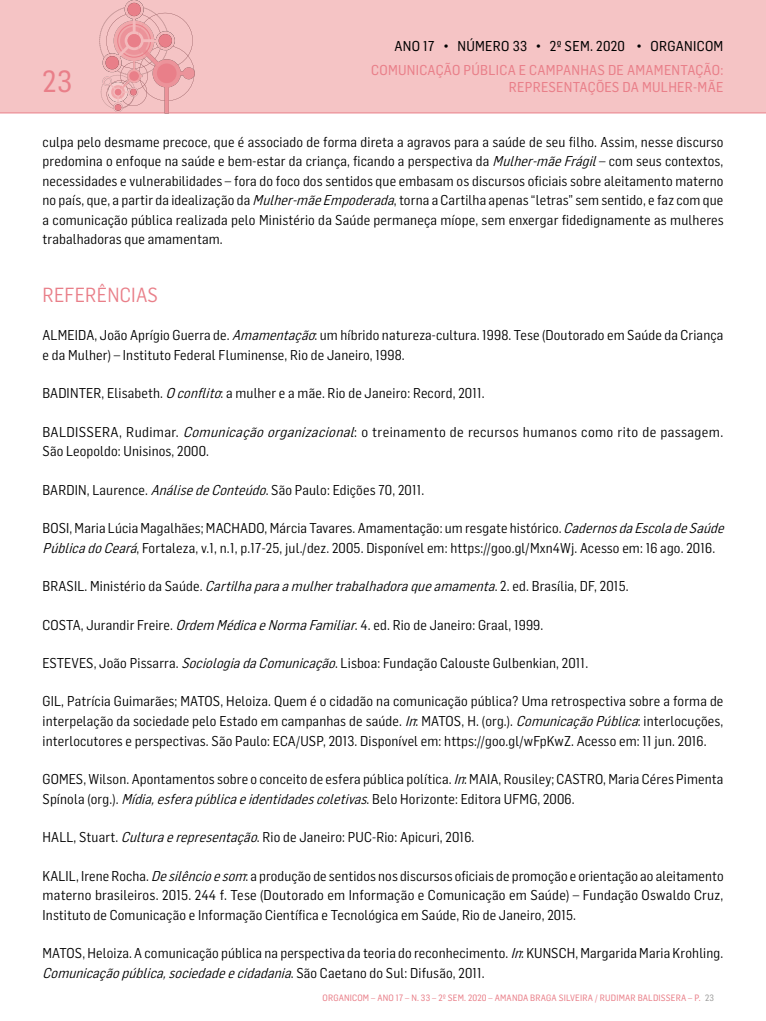
<style>
.page{position:relative;width:766px;height:1021px;background:#fff}
.page>*{position:absolute;margin:0;border:0;box-sizing:border-box;transform-origin:0 0}
.t1{font:30px "Flama Semicondensed Basic";color:#e97f89}
.t2{font:20px "Flama Semicondensed";letter-spacing:.01em;color:#e97f89}
.t3{font:14px/19.6px "Flama Semicondensed";letter-spacing:.01em;color:#000}
.t4{font:14px "Flama Semicondensed Basic";letter-spacing:.02em;color:#e97f89}
.t5{font:14px "Flama Semicondensed Basic";letter-spacing:.02em;color:#000}
.t6{font:9px "Flama Semicondensed Basic";letter-spacing:.02em;color:#e97f89}
.s1{font-style:italic}
.s2{color:#9d9d9c}
</style>
<div class="page">
<div style="left:0;top:0;width:765px;height:113px;background:#f5c4c5"></div>
<svg style="left:99px;top:0;width:96px;height:113px;background:#edb1b4"></svg>
<p class="t5" style="left:394px;top:37px;width:330px">ANO 17 • NÚMERO 33 • 2º SEM. 2020 • ORGANICOM</p>
<p class="t4" style="left:371px;top:61px;width:353px">COMUNICAÇÃO PÚBLICA E CAMPANHAS DE AMAMENTAÇÃO:</p>
<h1 class="t1" style="left:43px;top:62px;width:31px">23</h1>
<p class="t4" style="left:508px;top:78px;width:216px">REPRESENTAÇÕES DA MULHER-MÃE</p>
<p class="t3" style="left:43px;top:131px;width:682px;text-align:justify">culpa pelo desmame precoce, que é associado de forma direta a agravos para a saúde de seu filho. Assim, nesse discurso predomina o enfoque na saúde e bem-estar da criança, ficando a perspectiva da <span class="s1">Mulher-mãeFrágil</span>– com seus contextos, necessidades e vulnerabilidades – fora do foco dos sentidos que embasam os discursos oficiais sobre aleitamento materno no país, que, a partir da idealização da <span class="s1">Mulher-mãeEmpoderada</span>, torna a Cartilha apenas “letras” sem sentido, e faz com que a comunicação pública realizada pelo Ministério da Saúde permaneça míope, sem enxergar fidedignamente as mulheres trabalhadoras que amamentam.</p>
<h2 class="t2" style="left:43px;top:282px;width:117px">REFERÊNCIAS</h2>
<p class="t3" style="left:43px;top:325px;width:682px">ALMEIDA, João Aprígio Guerra de. <span class="s1">Amamentação</span>: um híbrido natureza-cultura. 1998. Tese (Doutorado em Saúde da Criança e da Mulher) – Instituto Federal Fluminense, Rio de Janeiro, 1998.</p>
<p class="t3" style="left:43px;top:383px;width:443px">BADINTER, Elisabeth. <span class="s1">O conflito</span>: a mulher e a mãe. Rio de Janeiro: Record, 2011.</p>
<p class="t3" style="left:43px;top:421px;width:682px">BALDISSERA, Rudimar. <span class="s1">Comunicaçãoorganizacional</span>: o treinamento de recursos humanos como rito de passagem.<br>São Leopoldo: Unisinos, 2000.</p>
<p class="t3" style="left:43px;top:479px;width:383px">BARDIN, Laurence. <span class="s1">AnálisedeConteúdo</span>. São Paulo: Edições 70, 2011.</p>
<p class="t3" style="left:43px;top:517px;width:686px">BOSI, Maria Lúcia Magalhães; MACHADO, Márcia Tavares. Amamentação: um resgate histórico. <span class="s1">CadernosdaEscoladeSaúde<br>PúblicadoCeará</span>, Fortaleza, v. 1, n. 1, p. 17-25, jul./dez. 2005. Disponível em: https://goo.gl/Mxn4Wj. Acesso em: 16 ago. 2016.</p>
<p class="t3" style="left:43px;top:575px;width:587px">BRASIL. Ministério da Saúde. <span class="s1">Cartilhaparaamulhertrabalhadoraqueamamenta</span>. 2. ed. Brasília, DF, 2015.</p>
<p class="t3" style="left:43px;top:614px;width:502px">COSTA, Jurandir Freire. <span class="s1">Ordem MédicaeNormaFamiliar</span>. 4. ed. Rio de Janeiro: Graal, 1999.</p>
<p class="t3" style="left:43px;top:652px;width:547px">ESTEVES, João Pissarra. <span class="s1">SociologiadaComunicação</span>. Lisboa: Fundação Calouste Gulbenkian, 2011.</p>
<p class="t3" style="left:43px;top:691px;width:682px;text-align:justify">GIL, Patrícia Guimarães; MATOS, Heloiza. Quem é o cidadão na comunicação pública? Uma retrospectiva sobre a forma de interpelação da sociedade pelo Estado em campanhas de saúde. <span class="s1">In</span>: MATOS, H. (org.). <span class="s1">ComunicaçãoPública</span>: interlocuções, interlocutores e perspectivas. São Paulo: ECA/USP, 2013. Disponível em: https://goo.gl/wFpKwZ. Acesso em: 11 jun. 2016.</p>
<p class="t3" style="left:43px;top:768px;width:682px">GOMES, Wilson. Apontamentos sobre o conceito de esfera pública política. <span class="s1">In</span>: MAIA, Rousiley; CASTRO, Maria Céres Pimenta<br>Spínola (org.). <span class="s1">Mídia,esferapúblicaeidentidadescoletivas</span>. Belo Horizonte: Editora UFMG, 2006.</p>
<p class="t3" style="left:43px;top:826px;width:433px">HALL, Stuart. <span class="s1">Culturaerepresentação</span>. Rio de Janeiro: PUC-Rio: Apicuri, 2016.</p>
<p class="t3" style="left:43px;top:865px;width:682px;text-align:justify">KALIL, Irene Rocha. <span class="s1">Desilêncioesom</span>: a produção de sentidos nos discursos oficiais de promoção e orientação ao aleitamento materno brasileiros. 2015. 244 f. Tese (Doutorado em Informação e Comunicação em Saúde) – Fundação Oswaldo Cruz, Instituto de Comunicação e Informação Científica e Tecnológica em Saúde, Rio de Janeiro, 2015.</p>
<p class="t3" style="left:43px;top:942px;width:682px">MATOS, Heloiza. A comunicação pública na perspectiva da teoria do reconhecimento. <span class="s1">In</span>: KUNSCH, Margarida Maria Krohling.<br><span class="s1">Comunicaçãopública,sociedadeecidadania</span>. S ã o C a e t a n o d o S u l : D i f u s ã o , 2 0 1 1 .</p>
<p class="t6" style="left:322px;top:992px;width:184px">ORGANICOM – ANO 17 – N. 33 – 2º SEM. 2020 – AMAN</p>
<p class="t6" style="left:517px;top:992px;width:24px">DA BRAGA</p>
<p class="t6" style="left:558px;top:992px;width:22px">SILVEIRA</p>
<p class="t6" style="left:595px;top:992px;width:27px">/ RUDIMAR</p>
<p class="t6" style="left:637px;top:992px;width:26px">BALDISSERA</p>
<p class="t6" style="left:688px;top:992px;width:27px">– P. <span class="s2">23</span></p>
</div>
